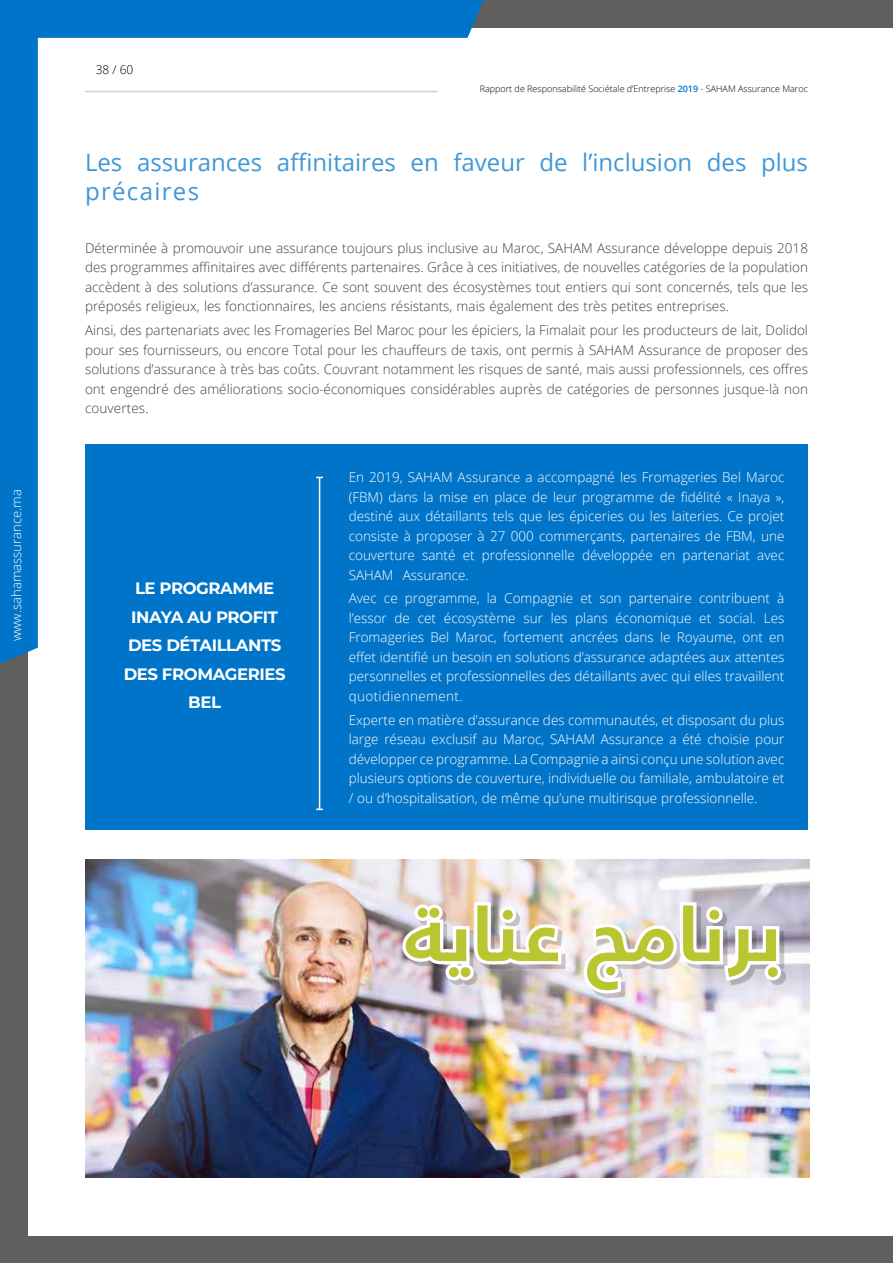
<style>
.page{position:relative;width:893px;height:1263px;background:#5f5f60}
.page>*{position:absolute;margin:0;border:0;box-sizing:border-box;transform-origin:0 0}
.t1{font:700 79.2px "Frutiger LT Arabic 65";color:#b9c632}
.t2{font:24px/28.8px "Open Sans";color:#3f97d6}
.t3{font:700 16.5px/28.5px "Montserrat";letter-spacing:-.025em;color:#fff;text-align:center}
.t4{font:300 13.5px/19.5px "Open Sans";color:#fff;text-align:justify}
.t5{font:300 13.5px/19.5px "Open Sans";color:#404042;text-align:justify}
.t6{font:300 13.05px "Open Sans";color:#fff}
.t7{font:300 12px "Open Sans";color:#000}
.t8{font:300 9px "Open Sans";color:#000}
.s1{font-weight:600;color:#0074c8}
</style>
<div class="page">
<div style="left:28px;top:28px;width:865px;height:1207px;background:#fff"></div>
<svg style="left:0;top:0;width:484px;height:664px"></svg>
<svg style="left:85px;top:90px;width:353px;height:3px"></svg>
<div style="left:85px;top:444px;width:723px;height:386px;background:#0074c8"></div>
<hr style="left:319px;top:477px;width:1px;height:332px;background:#fff">
<img style="left:85px;top:859px;width:725px;height:319px">
<div style="left:407px;top:906px;width:378px;height:92px;background:#000;opacity:.2"></div>
<img style="left:397px;top:899px;width:168px;height:86px">
<svg style="left:579px;top:899px;width:207px;height:99px"></svg>
<p class="t6" style="left:7px;top:641px;width:153px;rotate:-90deg">www.sahamassurance.ma</p>
<p class="t7" style="left:96px;top:61px;width:39px">38 / 60</p>
<p class="t8" style="left:480px;top:82px;width:330px">Rapport de Responsabilité Sociétale d’Entreprise <span class="s1">2019</span> - SAHAM Assurance Maroc</p>
<h2 class="t2" style="left:85px;top:148px;width:724px">Les assurances affinitaires en faveur de l’inclusion des plus précaires</h2>
<p class="t5" style="left:85px;top:238px;width:724px">Déterminée à promouvoir une assurance toujours plus inclusive au Maroc, SAHAM Assurance développe depuis 2018 des programmes affinitaires avec différents partenaires. Grâce à ces initiatives, de nouvelles catégories de la population accèdent à des solutions d’assurance. Ce sont souvent des écosystèmes tout entiers qui sont concernés, tels que les préposés religieux, les fonctionnaires, les anciens résistants, mais également des très petites entreprises.</p>
<p class="t5" style="left:85px;top:320px;width:724px">Ainsi, des partenariats avec les Fromageries Bel Maroc pour les épiciers, la Fimalait pour les producteurs de lait, Dolidol pour ses fournisseurs, ou encore Total pour les chauffeurs de taxis, ont permis à SAHAM Assurance de proposer des solutions d’assurance à très bas coûts. Couvrant notamment les risques de santé, mais aussi professionnels, ces offres ont engendré des améliorations socio-économiques considérables auprès de catégories de personnes jusque-là non couvertes.</p>
<p class="t3" style="left:124px;top:573px;width:163px">LE PROGRAMME<br>INAYA AU PROFIT<br>DES DÉTAILLANTS<br>DES FROMAGERIES<br>BEL</p>
<p class="t4" style="left:349px;top:467px;width:437px">En 2019, SAHAM Assurance a accompagné les Fromageries Bel Maroc (FBM) dans la mise en place de leur programme de fidélité « Inaya », destiné aux détaillants tels que les épiceries ou les laiteries. Ce projet consiste à proposer à 27 000 commerçants, partenaires de FBM, une couverture santé et professionnelle développée en partenariat avec SAHAM Assurance.</p>
<p class="t4" style="left:349px;top:588px;width:437px">Avec ce programme, la Compagnie et son partenaire contribuent à l’essor de cet écosystème sur les plans économique et social. Les Fromageries Bel Maroc, fortement ancrées dans le Royaume, ont en effet identifié un besoin en solutions d’assurance adaptées aux attentes personnelles et professionnelles des détaillants avec qui elles travaillent quotidiennement.</p>
<p class="t4" style="left:349px;top:709px;width:437px">Experte en matière d’assurance des communautés, et disposant du plus large réseau exclusif au Maroc, SAHAM Assurance a été choisie pour développer ce programme. La Compagnie a ainsi conçu une solution avec plusieurs options de couverture, individuelle ou familiale, ambulatoire et / ou d’hospitalisation, de même qu’une multirisque professionnelle.</p>
<h1 class="t1" style="left:406px;top:869px;width:376px">برنامجعناية</h1>
</div>
